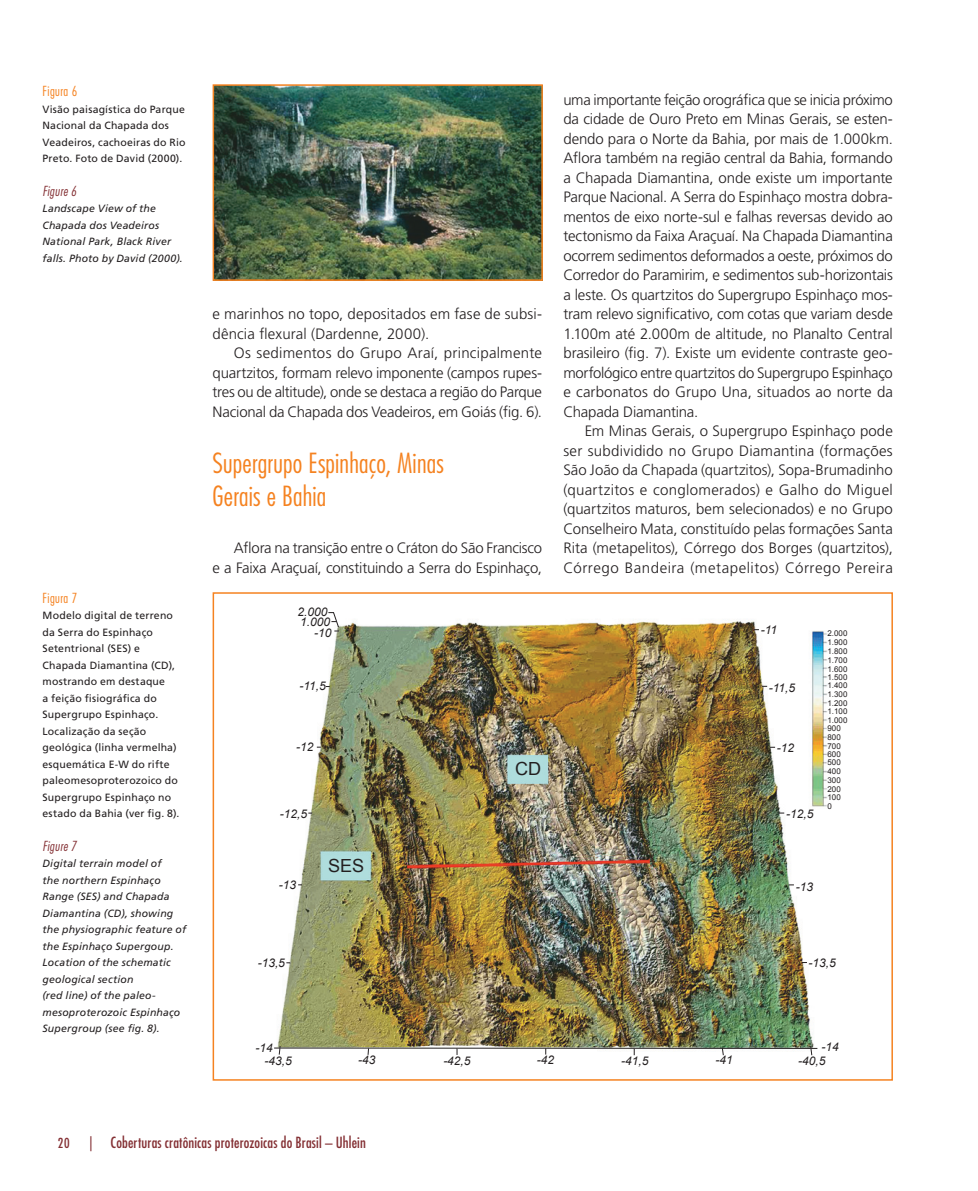
<style>
.page{position:relative;width:978px;height:1191px;background:#fff}
.page>*{position:absolute;margin:0;border:0;box-sizing:border-box;transform-origin:0 0}
.t1{font:300 condensed 27px/33px "Futura Std";letter-spacing:.005em;color:#f58220}
.t2{font:18.15px "Arial";color:#231f20}
.t3{font:300 15px/19.5px "Frutiger LT Std";letter-spacing:-.005em;color:#231f20;text-align:justify}
.t4{font:condensed 15px "Futura Std";letter-spacing:.01em;color:#843034}
.t5{font:300 condensed 13.5px "Futura Std";letter-spacing:.03em;color:#f58220}
.t6{font:italic 300 condensed 13.5px "Futura Std";letter-spacing:.03em;color:#843034}
.t7{font:condensed 13.5px "Futura Std";color:#843034}
.t8{font:italic 12px/12.5px "Arial";color:#231f20}
.t9{font:10.5px/16.5px "Frutiger LT Std";letter-spacing:.015em;color:#231f20}
.t10{font:italic 10.5px/16.5px "Frutiger LT Std";letter-spacing:.015em;color:#231f20}
.t11{font:7.95px/8.6px "Arial";color:#231f20}
</style>
<div class="page">
<img style="left:216px;top:87px;width:324px;height:191px">
<div style="left:213px;top:84px;width:330px;height:197px;border:2px solid #f58220"></div>
<img style="left:278px;top:621px;width:550px;height:428px">
<img style="left:274px;top:1044px;width:543px;height:12px">
<svg style="left:327px;top:612px;width:13px;height:19px"></svg>
<div style="left:213px;top:592px;width:680px;height:488px;border:2px solid #f58220"></div>
<p class="t5" style="left:43px;top:83px;width:36px">Figura 6</p>
<p class="t9" style="left:43px;top:101px;width:144px">Visão paisagística do Parque<br>Nacional da Chapada dos<br>Veadeiros, cachoeiras do Rio<br>Preto. Foto de David (2000).</p>
<p class="t6" style="left:43px;top:183px;width:36px">Figure 6</p>
<p class="t10" style="left:43px;top:200px;width:142px">Landscape View of the<br>Chapada dos Veadeiros<br>National Park, Black River falls. Photo by David (2000).</p>
<p class="t5" style="left:43px;top:589px;width:36px">Figura 7</p>
<p class="t9" style="left:43px;top:607px;width:139px">Modelo digital de terreno da Serra do Espinhaço<br>Setentrional (SES) e<br>Chapada Diamantina (CD), mostrando em destaque<br>a feição fisiográfica do<br>Supergrupo Espinhaço.<br>Localização da seção geológica (linha vermelha) esquemática E-W do rifte paleomesoproterozoico do<br>Supergrupo Espinhaço no estado da Bahia (ver fig. 8).</p>
<p class="t6" style="left:43px;top:837px;width:36px">Figure 7</p>
<p class="t10" style="left:43px;top:855px;width:145px">Digital terrain model of<br>the northern Espinhaço<br>Range (SES) and Chapada<br>Diamantina (CD), showing the physiographic feature of the Espinhaço Supergoup.<br>Location of the schematic geological section<br>(red line) of the paleo&shy;mesoproterozoic Espinhaço<br>Supergroup (see fig. 8).</p>
<p class="t3" style="left:213px;top:304px;width:331px">e marinhos no topo, depositados em fase de subsi&shy;dência flexural (Dardenne, 2000).</p>
<p class="t3" style="left:213px;top:343px;width:331px;text-indent:21px">Os sedimentos do Grupo Araí, principalmente quartzitos, formam relevo imponente (campos rupes&shy;tres ou de altitude), onde se destaca a região do Parque Nacional da Chapada dos Veadeiros, em Goiás (fig. 6).</p>
<h1 class="t1" style="left:213px;top:446px;width:233px">Supergrupo Espinhaço, Minas<br>Gerais e Bahia</h1>
<p class="t3" style="left:213px;top:538px;width:331px;text-align:right">Aflora na transição entre o Cráton do São Francisco<br>e a Faixa Araçuaí, constituindo a Serra do Espinhaço,</p>
<p class="t8" style="left:298px;top:606px;width:31px">2.000</p>
<p class="t8" style="left:300px;top:616px;width:31px">1.000</p>
<p class="t8" style="left:314px;top:626px;width:19px">-10</p>
<p class="t8" style="left:299px;top:679px;width:28px">-11,5</p>
<p class="t8" style="left:296px;top:740px;width:19px">-12</p>
<p class="t8" style="left:280px;top:807px;width:29px">-12,5</p>
<p class="t8" style="left:279px;top:878px;width:19px">-13</p>
<p class="t2" style="left:328px;top:853px;width:38px">SES</p>
<p class="t2" style="left:515px;top:757px;width:28px">CD</p>
<p class="t3" style="left:563px;top:90px;width:331px">uma importante feição orográfica que se inicia próximo da cidade de Ouro Preto em Minas Gerais, se esten&shy;dendo para o Norte da Bahia, por mais de 1.000km.<br>Aflora também na região central da Bahia, formando a Chapada Diamantina, onde existe um importante Parque Nacional. A Serra do Espinhaço mostra dobra&shy;mentos de eixo norte-sul e falhas reversas devido ao tectonismo da Faixa Araçuaí. Na Chapada Diamantina ocorrem sedimentos deformados a oeste, próximos do Corredor do Paramirim, e sedimentos sub-horizontais a leste. Os quartzitos do Supergrupo Espinhaço mos&shy;tram relevo significativo, com cotas que variam desde 1.100m até 2.000m de altitude, no Planalto Central brasileiro (fig. 7). Existe um evidente contraste geo&shy;morfológico entre quartzitos do Supergrupo Espinhaço e carbonatos do Grupo Una, situados ao norte da Chapada Diamantina.</p>
<p class="t3" style="left:563px;top:421px;width:331px;text-indent:21px">Em Minas Gerais, o Supergrupo Espinhaço pode ser subdividido no Grupo Diamantina (formações São João da Chapada (quartzitos), Sopa-Brumadinho (quartzitos e conglomerados) e Galho do Miguel (quartzitos maturos, bem selecionados) e no Grupo Conselheiro Mata, constituído pelas formações Santa Rita (metapelitos), Córrego dos Borges (quartzitos), Córrego Bandeira (metapelitos) Córrego Pereira</p>
<p class="t8" style="left:761px;top:623px;width:18px">-11</p>
<p class="t8" style="left:769px;top:681px;width:28px">-11,5</p>
<p class="t8" style="left:777px;top:741px;width:19px">-12</p>
<p class="t8" style="left:786px;top:807px;width:29px">-12,5</p>
<p class="t11" style="left:827px;top:629px;width:21px">2.000<br>1.900<br>1.800<br>1.700<br>1.600<br>1.500<br>1.400<br>1.300<br>1.200<br>1.100<br>1.000<br>900<br>800<br>700<br>600<br>500<br>400<br>300<br>200</p>
<p class="t11" style="left:827px;top:792px;width:15px">100<br>0</p>
<p class="t8" style="left:796px;top:880px;width:19px">-13</p>
<p class="t8" style="left:258px;top:956px;width:29px">-13,5</p>
<p class="t8" style="left:809px;top:956px;width:29px">-13,5</p>
<p class="t8" style="left:822px;top:1041px;width:19px">-14</p>
<p class="t8" style="left:265px;top:1042px;width:29px;text-indent:-9px">-14 -43,5</p>
<p class="t8" style="left:358px;top:1053px;width:19px">-43</p>
<p class="t8" style="left:443px;top:1054px;width:29px">-42,5</p>
<p class="t8" style="left:537px;top:1053px;width:19px">-42</p>
<p class="t8" style="left:621px;top:1054px;width:29px">-41,5</p>
<p class="t8" style="left:798px;top:1054px;width:29px">-40,5</p>
<p class="t8" style="left:716px;top:1053px;width:19px">-41</p>
<p class="t7" style="left:58px;top:1135px;width:13px">20</p>
<p class="t4" style="left:89px;top:1133px;width:278px">| Coberturas cratônicas proterozoicas do Brasil – Uhlein</p>
</div>
